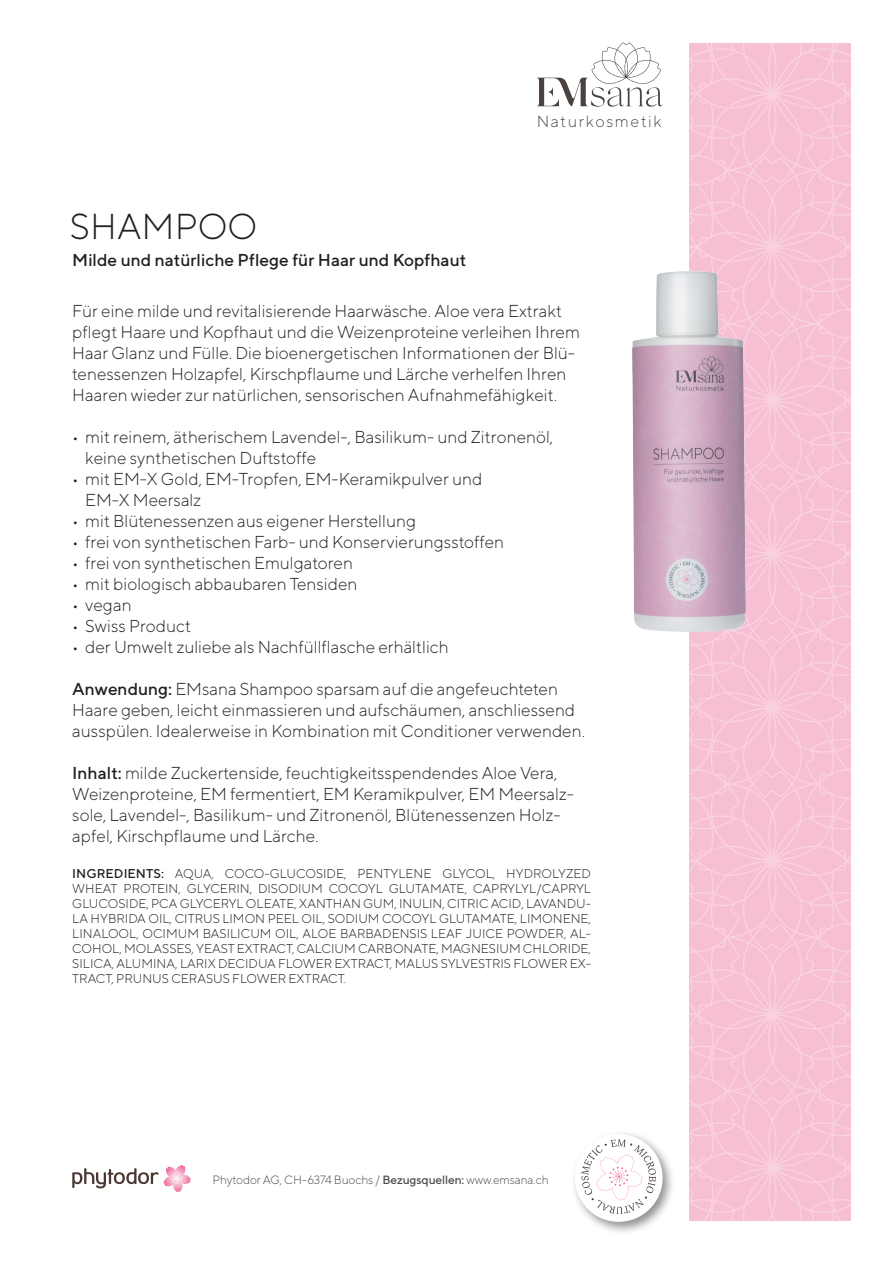
<style>
.page{position:relative;width:893px;height:1263px;background:#fff}
.page>*{position:absolute;margin:0;border:0;box-sizing:border-box;transform-origin:0 0}
.t1{font:300 36px "TT Norms";color:#231f20}
.t2{font:300 17.25px/21px "TT Norms";color:#231f20}
.t3{font:500 17.25px "TT Norms";color:#231f20}
.t4{font:300 16.2px "TT Norms";letter-spacing:.095em;color:#4b4c4d}
.t5{font:300 12.75px/15px "TT Norms";color:#231f20;text-align:justify}
.t6{font:300 12px "TT Norms";letter-spacing:-.01em;color:#4b4c4d}
.s1{font-weight:500}
</style>
<div class="page">
<svg style="left:72px;top:1165px;width:119px;height:27px"></svg>
<svg style="left:689px;top:43px;width:161px;height:1177px;background:#f6c1d5"></svg>
<div style="left:570px;top:1129px;width:106px;height:106px;background:#231f20;opacity:.5"></div>
<div style="left:575px;top:1134px;width:88px;height:88px;background:#fff;border-radius:50%"></div>
<svg style="left:581px;top:1139px;width:75px;height:75px"></svg>
<svg style="left:537px;top:43px;width:126px;height:64px"></svg>
<img style="left:633px;top:271px;width:112px;height:360px">
<p class="t4" style="left:537px;top:111px;width:126px">Naturkosmetik</p>
<h1 class="t1" style="left:70px;top:204px;width:189px">SHAMPOO</h1>
<p class="t3" style="left:72px;top:249px;width:395px">Milde und natürliche Pflege für Haar und Kopfhaut</p>
<p class="t2" style="left:72px;top:300px;width:509px">Für eine milde und revitalisierende Haarwäsche. Aloe vera Extrakt pflegt Haare und Kopfhaut und die Weizenproteine verleihen Ihrem Haar Glanz und Fülle. Die bioenergetischen Informationen der Blü&shy;tenessenzen Holzapfel, Kirschpflaume und Lärche verhelfen Ihren Haaren wieder zur natürlichen, sensorischen Aufnahmefähigkeit.</p>
<p class="t2" style="left:85px;top:426px;width:470px;text-indent:-13px">• mit reinem, ätherischem Lavendel-, Basilikum- und Zitronenöl, keine synthetischen Duftstoffe</p>
<p class="t2" style="left:85px;top:468px;width:399px;text-indent:-13px">• mit EM-X Gold, EM-Tropfen, EM-Keramikpulver und<br>EM-X Meersalz</p>
<p class="t2" style="left:72px;top:510px;width:345px">• mit Blütenessenzen aus eigener Herstellung</p>
<p class="t2" style="left:72px;top:531px;width:433px">• frei von synthetischen Farb- und Konservierungsstoffen</p>
<p class="t2" style="left:72px;top:552px;width:282px">• frei von synthetischen Emulgatoren</p>
<p class="t2" style="left:72px;top:573px;width:287px">• mit biologisch abbaubaren Tensiden</p>
<p class="t2" style="left:72px;top:594px;width:61px">• vegan</p>
<p class="t2" style="left:72px;top:615px;width:120px">• Swiss Product</p>
<p class="t2" style="left:72px;top:636px;width:378px">• der Umwelt zuliebe als Nachfüllflasche erhältlich</p>
<p class="t2" style="left:72px;top:678px;width:514px"><span class="s1">Anwendung:</span> EMsana Shampoo sparsam auf die angefeuchteten<br>Haare geben, leicht einmassieren und aufschäumen, anschliessend ausspülen. Idealerweise in Kombination mit Conditioner verwenden.</p>
<p class="t2" style="left:72px;top:762px;width:502px"><span class="s1">Inhalt:</span> milde Zuckertenside, feuchtigkeitsspendendes Aloe Vera, Weizenproteine, EM fermentiert, EM Keramikpulver, EM Meersalz&shy;sole, Lavendel-, Basilikum- und Zitronenöl, Blütenessenzen Holz&shy;apfel, Kirschpflaume und Lärche.</p>
<p class="t5" style="left:72px;top:866px;width:520px"><span class="s1">INGREDIENTS:</span> AQUA, COCO-GLUCOSIDE, PENTYLENE GLYCOL, HYDROLYZED WHEAT PROTEIN, GLYCERIN, DISODIUM COCOYL GLUTAMATE, CAPRYLYL/CAPRYL GLUCOSIDE, PCA GLYCERYL OLEATE, XANTHAN GUM, INULIN, CITRIC ACID, LAVANDU-LA HYBRIDA OIL, CITRUS LIMON PEEL OIL, SODIUM COCOYL GLUTAMATE, LIMONENE, LINALOOL, OCIMUM BASILICUM OIL, ALOE BARBADENSIS LEAF JUICE POWDER, AL-COHOL, MOLASSES, YEAST EXTRACT, CALCIUM CARBONATE, MAGNESIUM CHLORIDE, SILICA, ALUMINA, LARIX DECIDUA FLOWER EXTRACT, MALUS SYLVESTRIS FLOWER EX-TRACT, PRUNUS CERASUS FLOWER EXTRACT.</p>
<p class="t6" style="left:213px;top:1172px;width:338px">Phytodor AG, CH-6374 Buochs / <span class="s1">Bezugsquellen:</span> www.emsana.ch</p>
</div>
